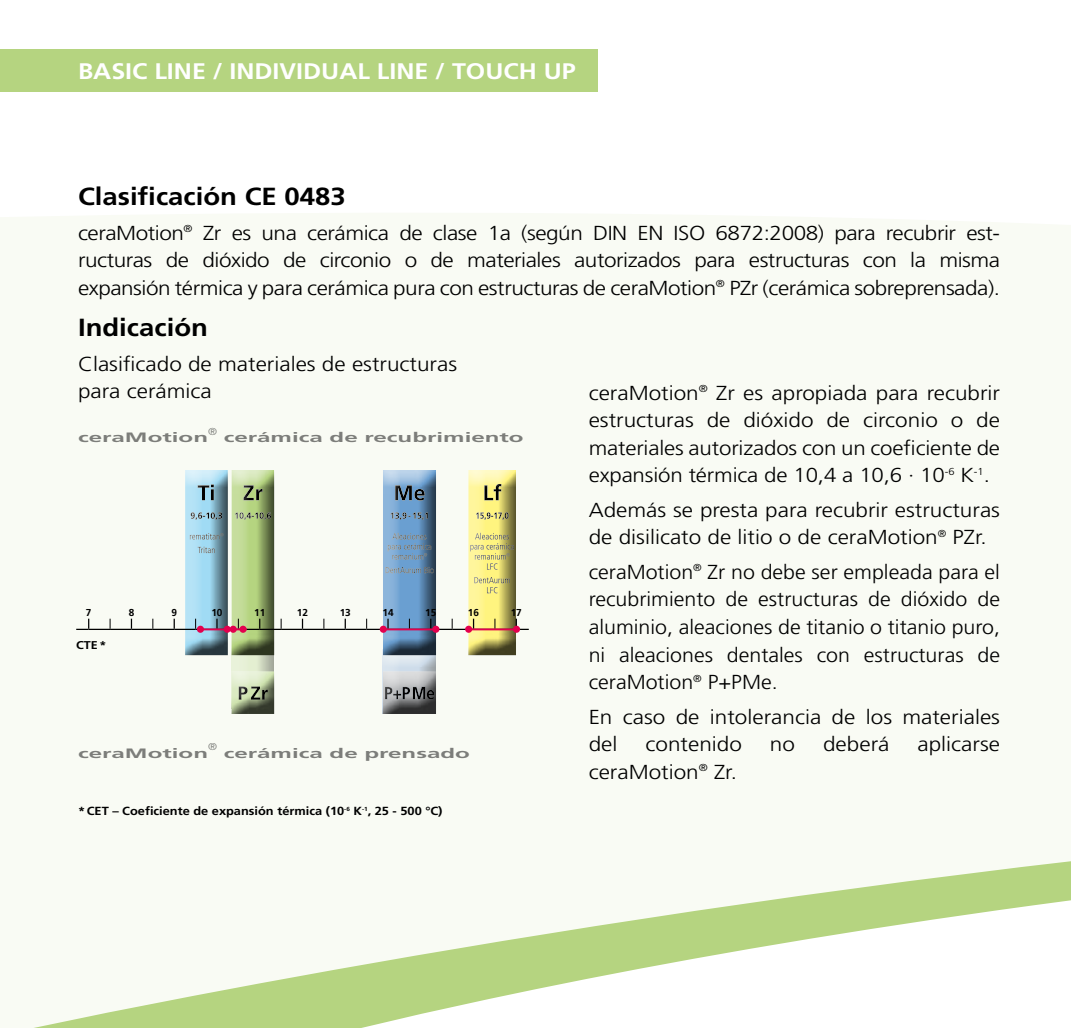
<style>
.page{position:relative;width:1071px;height:1028px;background:#fff}
.page>*{position:absolute;margin:0;border:0;box-sizing:border-box;transform-origin:0 0}
.t1{font:700 24.75px "Frutiger LT Std";color:#000;scale:1.11 1}
.t2{font:700 22.5px "Frutiger LT Std";color:#fff;scale:1.11 1}
.t3{font:300 20.25px/27.5px "Frutiger LT Std";color:#000;scale:1.11 1}
.t4{font:300 20.25px/27.5px "Frutiger LT Std";color:#000;text-align:justify;scale:1.06 1}
.t5{font:700 13.5px "Frutiger LT Std";color:#000;scale:1.78 1}
.t6{font:700 11.75px "Frutiger LT Std";color:#000;scale:1.09 1}
.t7{font:700 11.25px "Frutiger LT Std";color:#000;scale:1.11 1}
.t8{font:300 10.25px "Frutiger LT Std";color:#000;scale:1.11 1}
.t9{font:700 10px "Frutiger LT Std";color:#000}
</style>
<div class="page">
<div style="left:0;top:50px;width:597px;height:42px;background:#b5d480"></div>
<div style="left:0;top:213px;width:1070px;height:580px;background:#f9fbf4"></div>
<svg style="left:0;top:793px;width:1070px;height:235px;fill:#f9fbf4"></svg>
<div style="left:380px;top:650px;width:58px;height:64px;background:#000;opacity:.75"></div>
<div style="left:229px;top:634px;width:47px;height:77px;background:#000;opacity:.75"></div>
<div style="left:229px;top:670px;width:59px;height:45px;background:#000;opacity:.75"></div>
<div style="left:378px;top:670px;width:74px;height:45px;background:#000;opacity:.75"></div>
<div style="left:182px;top:469px;width:55px;height:188px;background:#000;opacity:.75"></div>
<div style="left:229px;top:469px;width:56px;height:188px;background:#000;opacity:.75"></div>
<div style="left:380px;top:469px;width:72px;height:188px;background:#f9fbf4"></div>
<div style="left:465px;top:469px;width:57px;height:188px;background:#000;opacity:.75"></div>
<svg style="left:173px;top:618px;width:2px;height:10px"></svg>
<svg style="left:344px;top:618px;width:2px;height:10px"></svg>
<svg style="left:383px;top:470px;width:53px;height:185px;background:#668bae"></svg>
<svg style="left:76px;top:618px;width:13px;height:12px"></svg>
<hr style="left:89px;top:628px;width:21px;height:2px;background:#000">
<hr style="left:110px;top:628px;width:21px;height:2px;background:#000">
<hr style="left:131px;top:628px;width:22px;height:2px;background:#000">
<hr style="left:153px;top:628px;width:21px;height:2px;background:#000">
<hr style="left:174px;top:628px;width:21px;height:2px;background:#000">
<hr style="left:260px;top:628px;width:21px;height:2px;background:#000">
<hr style="left:281px;top:628px;width:21px;height:2px;background:#000">
<hr style="left:302px;top:628px;width:22px;height:2px;background:#000">
<hr style="left:324px;top:628px;width:21px;height:2px;background:#000">
<hr style="left:345px;top:628px;width:21px;height:2px;background:#000">
<hr style="left:366px;top:628px;width:22px;height:2px;background:#000">
<hr style="left:430px;top:628px;width:22px;height:2px;background:#000">
<hr style="left:452px;top:628px;width:21px;height:2px;background:#000">
<svg style="left:468px;top:470px;width:60px;height:185px"></svg>
<svg style="left:379px;top:625px;width:8px;height:8px"></svg>
<div style="left:432px;top:625px;width:7px;height:8px;background:#e3004e;border-radius:50%"></div>
<div style="left:465px;top:625px;width:7px;height:8px;background:#e3004e;border-radius:50%"></div>
<div style="left:513px;top:625px;width:7px;height:8px;background:#e3004e;border-radius:50%"></div>
<hr style="left:385px;top:628px;width:51px;height:2px;background:#e3004e">
<svg style="left:185px;top:470px;width:89px;height:185px;background:#97b3a0"></svg>
<hr style="left:469px;top:628px;width:47px;height:2px;background:#e3004e">
<svg style="left:223px;top:625px;width:8px;height:8px"></svg>
<hr style="left:202px;top:628px;width:23px;height:2px;background:#e3004e">
<p class="t2" style="left:78px;top:58px;width:450px">BASIC LINE / INDIVIDUAL LINE / TOUCH UP</p>
<p class="t1" style="left:78px;top:182px;width:242px">Clasificación CE 0483</p>
<p class="t3" style="left:78px;top:219px;width:832px;text-align:justify">ceraMotion<sup>®</sup> Zr es una cerámica de clase 1a (según DIN EN ISO 6872:2008) para recubrir est&shy;ructuras de dióxido de circonio o de materiales autorizados para estructuras con la misma expansión térmica y para cerámica pura con estructuras de ceraMotion<sup>®</sup> PZr (cerámica sobreprensada).</p>
<p class="t1" style="left:78px;top:313px;width:118px">Indicación</p>
<p class="t3" style="left:78px;top:350px;width:343px">Clasificado de materiales de estructuras para cerámica</p>
<p class="t3" style="left:588px;top:379px;width:372px;text-align:justify">ceraMotion<sup>®</sup> Zr es apropiada para recubrir estructuras de dióxido de circonio o de materiales autorizados con un coeficiente de expansión térmica de 10,4 a 10,6 · 10<sup>-6</sup> K<sup>-1</sup>.</p>
<p class="t3" style="left:588px;top:496px;width:372px">Además se presta para recubrir estructuras de disilicato de litio o de ceraMotion<sup>®</sup> PZr.</p>
<p class="t4" style="left:588px;top:558px;width:389px">ceraMotion<sup>®</sup> Zr no debe ser empleada para el recubrimiento de estructuras de dióxido de aluminio, aleaciones de titanio o titanio puro, ni aleaciones dentales con estructuras de ceraMotion<sup>®</sup> P+PMe.</p>
<p class="t3" style="left:588px;top:703px;width:372px">En caso de intolerancia de los materiales del</p>
<p class="t8" style="left:208px;top:425px;width:10px">®</p>
<p class="t5" style="left:223px;top:429px;width:170px">cerámica de recubrimiento</p>
<p class="t5" style="left:78px;top:429px;width:75px">ceraMotion</p>
<p class="t9" style="left:86px;top:606px;width:7px">7</p>
<p class="t9" style="left:129px;top:606px;width:7px">8</p>
<p class="t9" style="left:171px;top:606px;width:7px">9</p>
<p class="t9" style="left:211px;top:606px;width:13px">10</p>
<p class="t9" style="left:254px;top:606px;width:13px">11</p>
<p class="t9" style="left:297px;top:606px;width:13px">12</p>
<p class="t9" style="left:339px;top:606px;width:13px">13</p>
<p class="t9" style="left:382px;top:606px;width:13px">14</p>
<p class="t9" style="left:425px;top:606px;width:13px">15</p>
<p class="t9" style="left:468px;top:606px;width:13px">16</p>
<p class="t9" style="left:510px;top:606px;width:13px">17</p>
<p class="t7" style="left:76px;top:638px;width:29px">CTE*</p>
<p class="t3" style="left:645px;top:730px;width:88px">contenido</p>
<p class="t3" style="left:769px;top:730px;width:24px">no</p>
<p class="t3" style="left:822px;top:730px;width:61px">deberá</p>
<p class="t3" style="left:917px;top:730px;width:76px">aplicarse</p>
<p class="t3" style="left:588px;top:758px;width:135px">ceraMotion<sup>®</sup> Zr.</p>
<p class="t8" style="left:208px;top:741px;width:10px">®</p>
<p class="t5" style="left:223px;top:745px;width:140px">cerámica de prensado</p>
<p class="t5" style="left:78px;top:745px;width:75px">ceraMotion</p>
<p class="t6" style="left:78px;top:804px;width:336px">*CET – Coeficiente de expansión térmica (10<sup>-6</sup> K<sup>-1</sup>, 25 - 500 °C)</p>
</div>
